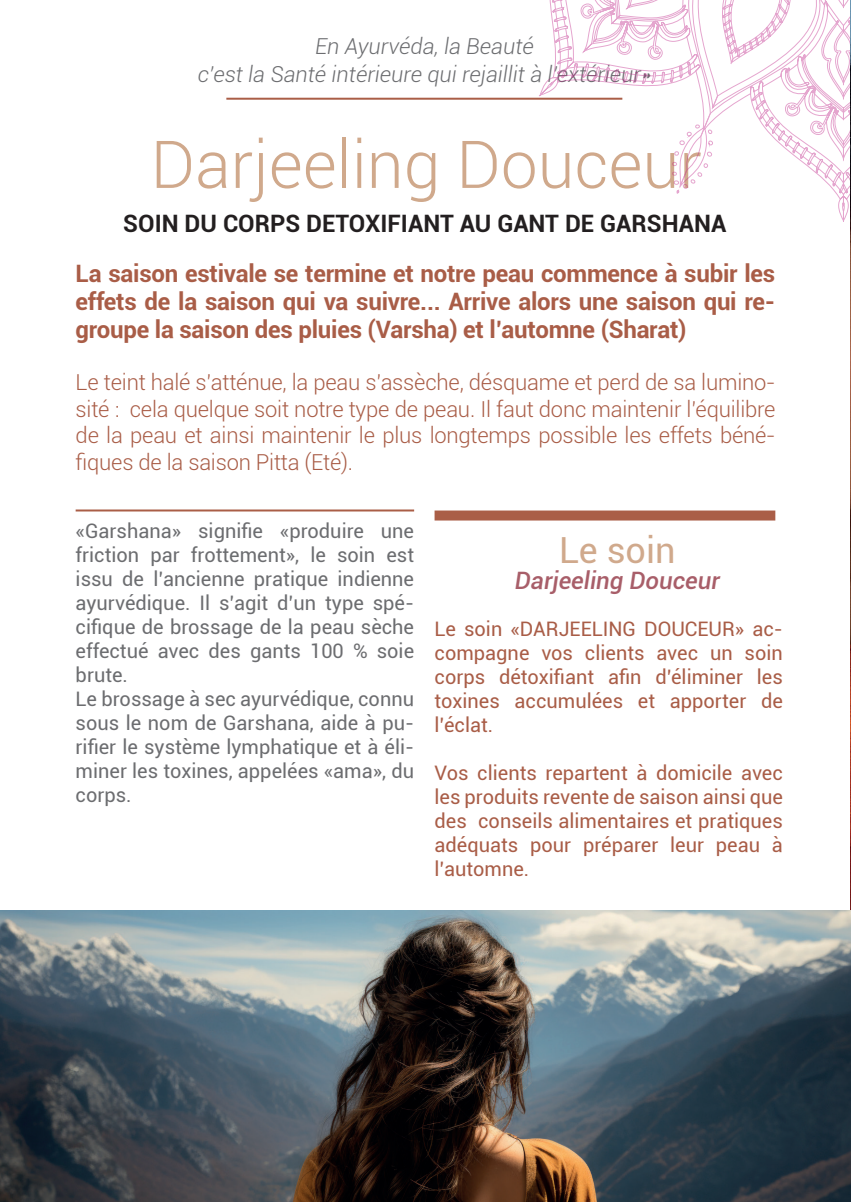
<style>
.page{position:relative;width:851px;height:1202px;background:#fff}
.page>*{position:absolute;margin:0;border:0;box-sizing:border-box;transform-origin:0 0}
.t1{font:300 66px "Roboto";color:#d0a98c}
.t2{font:36px "Roboto";color:#d0a98c}
.t3{font:700 24px/28px "Roboto";letter-spacing:-.01em;color:#a95d47;text-align:justify}
.t4{font:700 24px "Roboto";color:#231f20}
.t5{font:italic 500 24px "Roboto";color:#a85e69}
.t6{font:300 22px/26.4px "Roboto";letter-spacing:-.01em;color:#a95d47;text-align:justify}
.t7{font:italic 300 22px/28px "Roboto";color:#6c6d70;text-align:center}
.t8{font:20px/24px "Roboto";color:#6c6d70}
.t9{font:20px/24px "Roboto";color:#a95d47;text-align:justify}
</style>
<div class="page">
<hr style="left:226px;top:98px;width:396px;height:2px;background:#aa5e47">
<hr style="left:76px;top:509px;width:338px;height:2px;background:#aa5e47">
<div style="left:434px;top:510px;width:341px;height:10px;background:#aa5e47"></div>
<svg style="left:836px;top:0;width:14px;height:222px"></svg>
<svg style="left:413px;top:0;width:423px;height:194px"></svg>
<img style="left:850px;top:0;width:1px;height:1202px">
<img style="left:0;top:910px;width:850px;height:292px">
<p class="t7" style="left:198px;top:31px;width:455px">En Ayurvéda, la Beauté<br>c’est la Santé intérieure qui rejaillit à l’extérieur»</p>
<h1 class="t1" style="left:151px;top:119px;width:552px">Darjeeling Douceur</h1>
<p class="t4" style="left:123px;top:207px;width:604px">SOIN DU CORPS DETOXIFIANT AU GANT DE GARSHANA</p>
<p class="t3" style="left:76px;top:258px;width:701px">La saison estivale se termine et notre peau commence à subir les effets de la saison qui va suivre... Arrive alors une saison qui re&shy;groupe la saison des pluies (Varsha) et l’automne (Sharat)</p>
<p class="t6" style="left:76px;top:369px;width:701px">Le teint halé s’atténue, la peau s’assèche, désquame et perd de sa lumino&shy;sité : cela quelque soit notre type de peau. Il faut donc maintenir l’équilibre de la peau et ainsi maintenir le plus longtemps possible les effets béné&shy;fiques de la saison Pitta (Eté).</p>
<p class="t8" style="left:76px;top:518px;width:340px">«Garshana» signifie «produire une friction par frottement», le soin est issu de l’ancienne pratique indienne ayurvédique. Il s’agit d’un type spé&shy;cifique de brossage de la peau sèche effectué avec des gants 100 % soie brute.<br>Le brossage à sec ayurvédique, connu sous le nom de Garshana, aide à pu&shy;rifier le système lymphatique et à éli&shy;miner les toxines, appelées «ama», du corps.</p>
<h2 class="t2" style="left:559px;top:525px;width:118px">Le soin</h2>
<p class="t5" style="left:514px;top:564px;width:206px">Darjeeling Douceur</p>
<p class="t9" style="left:434px;top:617px;width:350px">Le soin «DARJEELING DOUCEUR» ac&shy;compagne vos clients avec un soin corps détoxifiant afin d’éliminer les toxines accumulées et apporter de l’éclat.</p>
<p class="t9" style="left:434px;top:761px;width:350px">Vos clients repartent à domicile avec les produits revente de saison ainsi que des conseils alimentaires et pratiques adéquats pour préparer leur peau à l’automne.</p>
</div>
